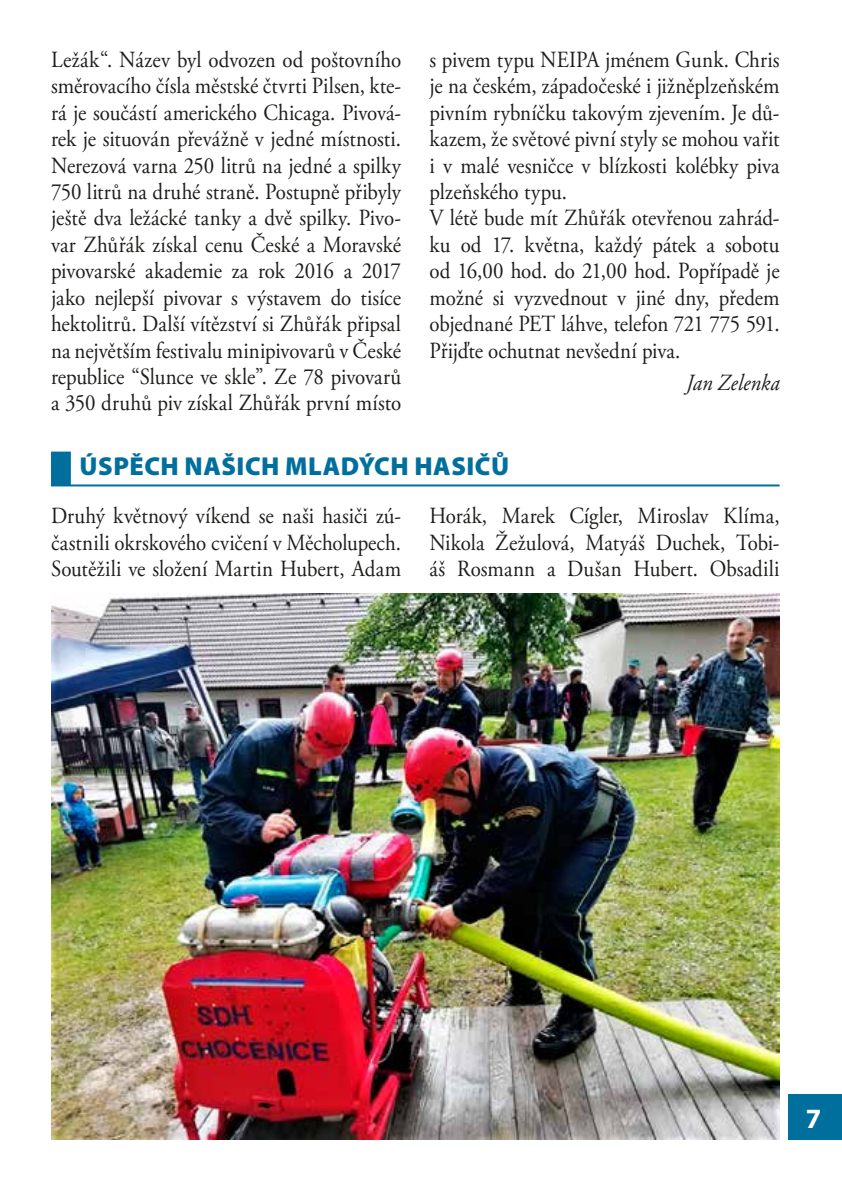
<style>
.page{position:relative;width:842px;height:1191px;background:#fff}
.page>*{position:absolute;margin:0;border:0;box-sizing:border-box;transform-origin:0 0}
.t1{font:700 28px "Myriad Pro";color:#fff}
.t2{font:900 26px "Myriad Pro";letter-spacing:.02em;color:#006f9e}
.t3{font:23.2px/26.4px "Adobe Garamond Pro";color:#1d1d1b;text-align:justify;scale:.9 1}
.t4{font:italic 23.2px "Adobe Garamond Pro";color:#1d1d1b;scale:.9 1}
</style>
<div class="page">
<div style="left:788px;top:1094px;width:54px;height:46px;background:#006f9e"></div>
<div style="left:51px;top:451px;width:20px;height:34px;background:#006f9e"></div>
<hr style="left:51px;top:484px;width:729px;height:2px;background:#006f9e">
<img style="left:51px;top:593px;width:729px;height:547px">
<p class="t3" style="left:51px;top:47px;width:391px">Ležák“. Název byl odvozen od poštovního směrovacího čísla městské čtvrti Pilsen, kte&shy;rá je součástí amerického Chicaga. Pivová&shy;rek je situován převážně v jedné místnosti.<br>Nerezová varna 250 litrů na jedné a spilky 750 litrů na druhé straně. Postupně přibyly ještě dva ležácké tanky a dvě spilky. Pivo&shy;var Zhůřák získal cenu České a Moravské pivovarské akademie za rok 2016 a 2017 jako nejlepší pivovar s výstavem do tisíce hektolitrů. Další vítězství si Zhůřák připsal na největším festivalu minipivovarů v České republice “Slunce ve skle”. Ze 78 pivovarů a 350 druhů piv získal Zhůřák první místo</p>
<p class="t3" style="left:429px;top:47px;width:391px;text-align:left">s pivem typu NEIPA jménem Gunk. Chris je na českém, západočeské i jižněplzeňském pivním rybníčku takovým zjevením. Je dů&shy;kazem, že světové pivní styly se mohou vařit i v malé vesničce v blízkosti kolébky piva plzeňského typu.<br>V létě bude mít Zhůřák otevřenou zahrád&shy;ku od 17. května, každý pátek a sobotu od 16,00 hod. do 21,00 hod. Popřípadě je možné si vyzvednout v jiné dny, předem objednané PET láhve, telefon 721 775 591.<br>Přijďte ochutnat nevšední piva.</p>
<p class="t4" style="left:686px;top:368px;width:105px">Jan Zelenka</p>
<p class="t2" style="left:80px;top:449px;width:431px">ÚSPĚCH NAŠICH MLADÝCH HASIČŮ</p>
<p class="t3" style="left:51px;top:503px;width:390px">Druhý květnový víkend se naši hasiči zú&shy;častnili okrskového cvičení v Měcholupech.<br>Soutěžili ve složení Martin Hubert, Adam</p>
<p class="t3" style="left:429px;top:503px;width:391px">Horák, Marek Cígler, Miroslav Klíma, Nikola Žežulová, Matyáš Duchek, Tobi&shy;áš Rosmann a Dušan Hubert. Obsadili</p>
<p class="t1" style="left:806px;top:1100px;width:17px">7</p>
</div>
